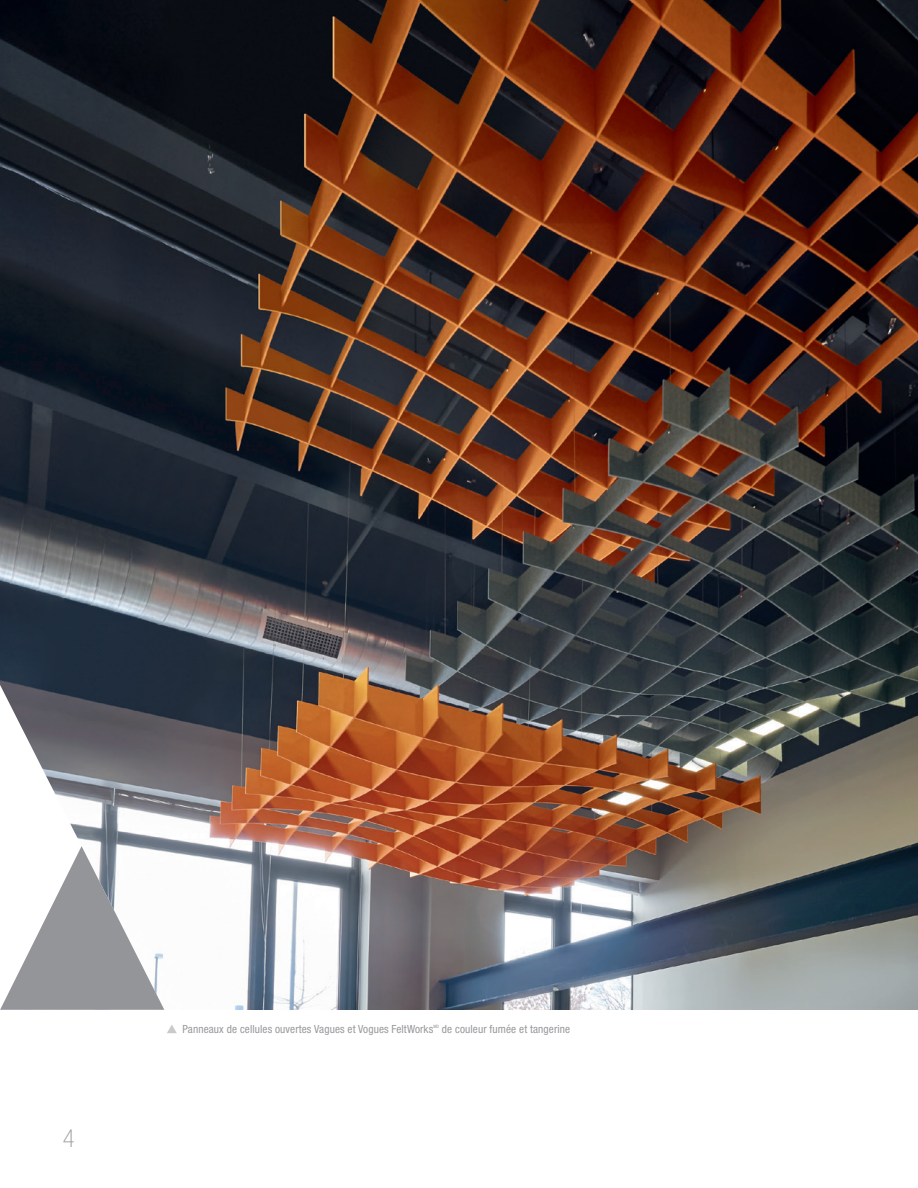
<style>
.page{position:relative;width:918px;height:1188px;background:#fff}
.page>*{position:absolute;margin:0;border:0;box-sizing:border-box;transform-origin:0 0}
.t1{font:100 condensed 24.75px "Helvetica Neue LT Std";color:#97999c}
.t2{font:condensed 11.25px "Helvetica Neue LT Std";letter-spacing:.01em;color:#97999c}
.t3{font:condensed 4.5px "Helvetica Neue LT Std";color:#97999c}
</style>
<div class="page">
<img style="left:0;top:0;width:918px;height:1010px">
<svg style="left:167px;top:1025px;width:10px;height:8px"></svg>
<svg style="left:0;top:685px;width:164px;height:161px"></svg>
<svg style="left:0;top:846px;width:164px;height:164px"></svg>
<p class="t1" style="left:63px;top:1125px;width:13px">4</p>
<p class="t2" style="left:183px;top:1023px;width:252px">Panneaux de cellules ouvertes Vagues et Vogues FeltWorks</p>
<p class="t3" style="left:433px;top:1024px;width:7px">MD</p>
<p class="t2" style="left:442px;top:1023px;width:130px">de couleur fumée et tangerine</p>
</div>
